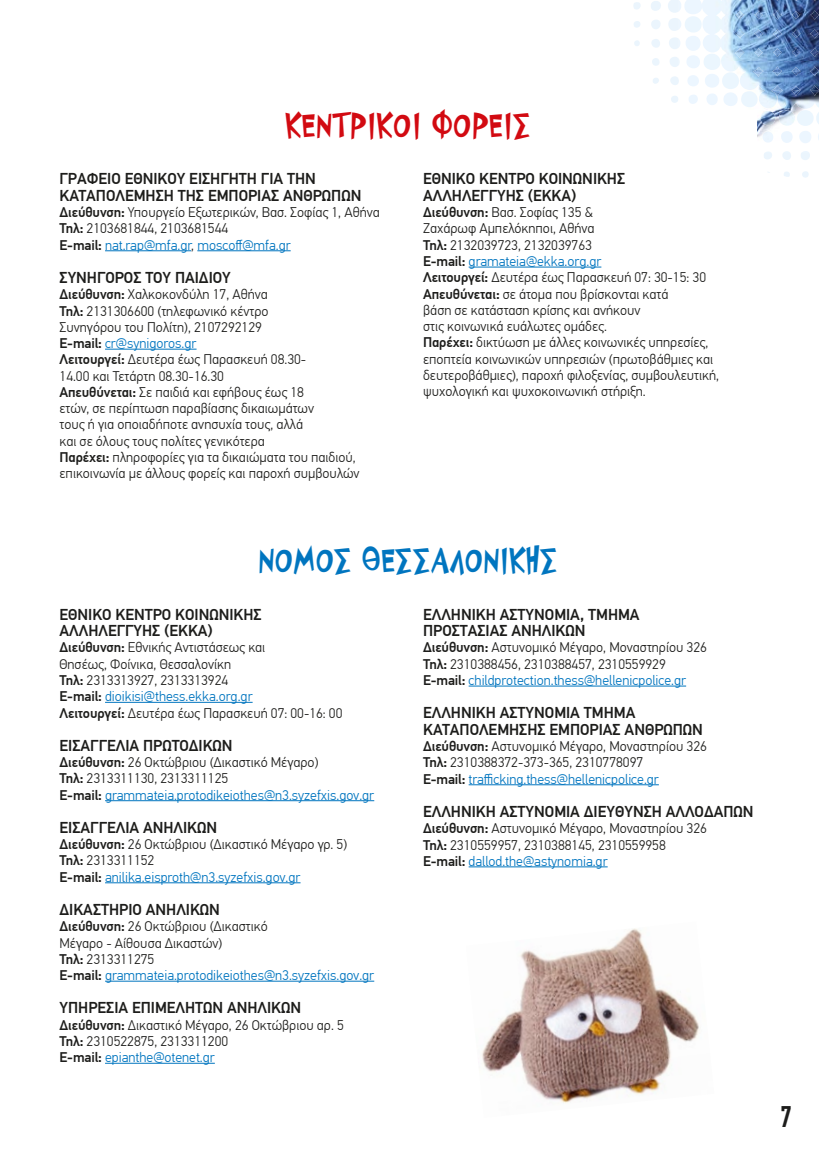
<style>
.page{position:relative;width:819px;height:1166px;background:#fff}
.page>*{position:absolute;margin:0;border:0;box-sizing:border-box;transform-origin:0 0}
.small_section{font:700 36.75px "HN Cosmonut";letter-spacing:-.01em;color:#0075bf}
.small_section-2{font:700 36.75px "HN Cosmonut";letter-spacing:-.01em;color:#d20a11}
.t1{font:500 29.75px "PF Din Text Comp Pro";color:#1d1d1b}
.τίτλος_κέντρου{font:500 15.75px/16.6px "PF Din Text Pro";color:#1d1d1b}
.Πληροφορίες{font:300 14px/16.3px "PF Din Text Pro";color:#1d1d1b}
.Πληροφορίες-2{font:300 14px "PF Din Text Pro";color:#0075bf}
.s1{font-weight:500}
.s2{font-weight:500;color:#1d1d1b}
.s3{color:#1d1d1b}
</style>
<div class="page">
<svg style="left:633px;top:2px;width:8px;height:8px"></svg>
<svg style="left:634px;top:21px;width:6px;height:7px"></svg>
<svg style="left:634px;top:40px;width:5px;height:6px"></svg>
<svg style="left:650px;top:58px;width:11px;height:8px"></svg>
<svg style="left:653px;top:78px;width:6px;height:6px"></svg>
<svg style="left:671px;top:96px;width:7px;height:7px"></svg>
<svg style="left:802px;top:171px;width:6px;height:7px"></svg>
<svg style="left:784px;top:172px;width:6px;height:5px"></svg>
<img style="left:757px;top:109px;width:57px;height:29px">
<img style="left:684px;top:0;width:135px;height:61px">
<img style="left:722px;top:61px;width:97px;height:48px">
<img style="left:684px;top:16px;width:19px;height:17px">
<svg style="left:651px;top:0;width:30px;height:31px"></svg>
<img style="left:685px;top:36px;width:18px;height:15px">
<svg style="left:651px;top:37px;width:29px;height:12px"></svg>
<img style="left:701px;top:54px;width:21px;height:16px">
<img style="left:685px;top:55px;width:15px;height:13px">
<svg style="left:670px;top:57px;width:10px;height:10px"></svg>
<img style="left:722px;top:72px;width:19px;height:17px">
<svg style="left:670px;top:76px;width:9px;height:9px"></svg>
<img style="left:722px;top:91px;width:37px;height:16px">
<svg style="left:689px;top:95px;width:9px;height:9px"></svg>
<img style="left:796px;top:110px;width:17px;height:16px">
<svg style="left:816px;top:112px;width:3px;height:12px"></svg>
<img style="left:778px;top:110px;width:16px;height:16px">
<img style="left:757px;top:111px;width:19px;height:14px">
<img style="left:796px;top:131px;width:17px;height:12px">
<img style="left:778px;top:131px;width:14px;height:12px">
<img style="left:760px;top:132px;width:15px;height:11px">
<svg style="left:801px;top:151px;width:9px;height:9px"></svg>
<svg style="left:782px;top:151px;width:9px;height:9px"></svg>
<svg style="left:764px;top:152px;width:8px;height:7px"></svg>
<hr style="left:105px;top:250px;width:86px;height:1px;background:#0075bf">
<hr style="left:197px;top:250px;width:94px;height:1px;background:#0075bf">
<hr style="left:105px;top:349px;width:91px;height:1px;background:#0075bf">
<hr style="left:468px;top:267px;width:133px;height:1px;background:#0075bf">
<hr style="left:105px;top:702px;width:147px;height:1px;background:#0075bf">
<hr style="left:105px;top:800px;width:269px;height:1px;background:#0075bf">
<hr style="left:105px;top:882px;width:195px;height:1px;background:#0075bf">
<hr style="left:105px;top:981px;width:269px;height:1px;background:#0075bf">
<hr style="left:105px;top:1063px;width:110px;height:1px;background:#0075bf">
<hr style="left:468px;top:686px;width:218px;height:1px;background:#0075bf">
<hr style="left:468px;top:784px;width:190px;height:1px;background:#0075bf">
<hr style="left:468px;top:866px;width:139px;height:1px;background:#0075bf">
<img style="left:482px;top:928px;width:218px;height:175px">
<p class="small_section-2" style="left:285px;top:105px;width:247px">ΚΕΝΤΡΙΚΟΙ ΦΟΡΕΙΣ</p>
<p class="τίτλος_κέντρου" style="left:60px;top:171px;width:303px">ΓΡΑΦΕΙΟ ΕΘΝΙΚΟΥ ΕΙΣΗΓΗΤΗ ΓΙΑ ΤΗΝ<br>ΚΑΤΑΠΟΛΕΜΗΣΗ ΤΗΣ ΕΜΠΟΡΙΑΣ ΑΝΘΡΩΠΩΝ</p>
<p class="Πληροφορίες" style="left:60px;top:204px;width:322px"><span class="s1">Διεύθυνση:</span> Υπουργείο Εξωτερικών, Βασ. Σοφίας 1, Αθήνα</p>
<p class="Πληροφορίες" style="left:60px;top:221px;width:170px"><span class="s1">Τηλ:</span> 2103681844, 2103681544</p>
<p class="Πληροφορίες-2" style="left:60px;top:237px;width:232px"><span class="s2">E-mail:</span> nat.rap@mfa.gr<span class="s3">,</span> moscoff@mfa.gr</p>
<p class="τίτλος_κέντρου" style="left:60px;top:269px;width:173px">ΣΥΝΗΓΟΡΟΣ ΤΟΥ ΠΑΙΔΙΟΥ</p>
<p class="Πληροφορίες" style="left:60px;top:286px;width:210px"><span class="s1">Διεύθυνση:</span> Χαλκοκονδύλη 17, Αθήνα</p>
<p class="Πληροφορίες" style="left:60px;top:303px;width:210px"><span class="s1">Τηλ:</span> 2131306600 (τηλεφωνικό κέντρο<br>Συνηγόρου του Πολίτη), 2107292129</p>
<p class="Πληροφορίες-2" style="left:60px;top:335px;width:138px"><span class="s2">E-mail:</span> cr@synigoros.gr</p>
<p class="Πληροφορίες" style="left:60px;top:352px;width:248px"><span class="s1">Λειτουργεί:</span> Δευτέρα έως Παρασκευή 08.30-<br>14.00 και Τετάρτη 08.30-16.30</p>
<p class="Πληροφορίες" style="left:60px;top:384px;width:256px"><span class="s1">Απευθύνεται:</span> Σε παιδιά και εφήβους έως 18 ετών, σε περίπτωση παραβίασης δικαιωμάτων τους ή για οποιαδήποτε ανησυχία τους, αλλά και σε όλους τους πολίτες γενικότερα</p>
<p class="Πληροφορίες" style="left:60px;top:449px;width:301px"><span class="s1">Παρέχει:</span> πληροφορίες για τα δικαιώματα του παιδιού, επικοινωνία με άλλους φορείς και παροχή συμβουλών</p>
<p class="τίτλος_κέντρου" style="left:423px;top:171px;width:203px">ΕΘΝΙΚΟ ΚΕΝΤΡΟ ΚΟΙΝΩΝΙΚΗΣ<br>ΑΛΛΗΛΕΓΓΥΗΣ (ΕΚΚΑ)</p>
<p class="Πληροφορίες" style="left:423px;top:204px;width:173px"><span class="s1">Διεύθυνση:</span> Βασ. Σοφίας 135 &amp;<br>Ζαχάρωφ Αμπελόκηποι, Αθήνα</p>
<p class="Πληροφορίες" style="left:423px;top:237px;width:170px"><span class="s1">Τηλ:</span> 2132039723, 2132039763</p>
<p class="Πληροφορίες-2" style="left:423px;top:253px;width:180px"><span class="s2">E-mail:</span> gramateia@ekka.org.gr</p>
<p class="Πληροφορίες" style="left:423px;top:270px;width:284px"><span class="s1">Λειτουργεί:</span> Δευτέρα έως Παρασκευή 07: 30-15: 30</p>
<p class="Πληροφορίες" style="left:423px;top:286px;width:247px"><span class="s1">Απευθύνεται:</span> σε άτομα που βρίσκονται κατά βάση σε κατάσταση κρίσης και ανήκουν<br>στις κοινωνικά ευάλωτες ομάδες.</p>
<p class="Πληροφορίες" style="left:423px;top:335px;width:297px"><span class="s1">Παρέχει:</span> δικτύωση με άλλες κοινωνικές υπηρεσίες, εποπτεία κοινωνικών υπηρεσιών (πρωτοβάθμιες και δευτεροβάθμιες), παροχή φιλοξενίας, συμβουλευτική, ψυχολογική και ψυχοκοινωνική στήριξη.</p>
<p class="small_section" style="left:258px;top:540px;width:301px">ΝΟΜΟΣ ΘΕΣΣΑΛΟΝΙΚΗΣ</p>
<p class="τίτλος_κέντρου" style="left:60px;top:606px;width:203px">ΕΘΝΙΚΟ ΚΕΝΤΡΟ ΚΟΙΝΩΝΙΚΗΣ<br>ΑΛΛΗΛΕΓΓΥΗΣ (ΕΚΚΑ)</p>
<p class="Πληροφορίες" style="left:60px;top:640px;width:207px"><span class="s1">Διεύθυνση:</span> Εθνικής Αντιστάσεως και<br>Θησέως, Φοίνικα, Θεσσαλονίκη</p>
<p class="Πληροφορίες" style="left:60px;top:672px;width:170px"><span class="s1">Τηλ:</span> 2313313927, 2313313924</p>
<p class="Πληροφορίες-2" style="left:60px;top:688px;width:194px"><span class="s2">E-mail:</span> dioikisi@thess.ekka.org.gr</p>
<p class="Πληροφορίες" style="left:60px;top:705px;width:284px"><span class="s1">Λειτουργεί:</span> Δευτέρα έως Παρασκευή 07: 00-16: 00</p>
<p class="τίτλος_κέντρου" style="left:60px;top:737px;width:174px">ΕΙΣΑΓΓΕΛΙΑ ΠΡΩΤΟΔΙΚΩΝ</p>
<p class="Πληροφορίες" style="left:60px;top:754px;width:260px"><span class="s1">Διεύθυνση:</span> 26 Οκτώβριου (Δικαστικό Μέγαρο)</p>
<p class="Πληροφορίες" style="left:60px;top:770px;width:170px"><span class="s1">Τηλ:</span> 2313311130, 2313311125</p>
<p class="Πληροφορίες-2" style="left:60px;top:787px;width:316px"><span class="s2">E-mail:</span> grammateia.protodikeiothes@n3.syzefxis.gov.gr</p>
<p class="τίτλος_κέντρου" style="left:60px;top:819px;width:159px">ΕΙΣΑΓΓΕΛΙΑ ΑΝΗΛΙΚΩΝ</p>
<p class="Πληροφορίες" style="left:60px;top:836px;width:289px"><span class="s1">Διεύθυνση:</span> 26 Οκτώβριου (Δικαστικό Μέγαρο γρ. 5)</p>
<p class="Πληροφορίες" style="left:60px;top:853px;width:96px"><span class="s1">Τηλ:</span> 2313311152</p>
<p class="Πληροφορίες-2" style="left:60px;top:869px;width:242px"><span class="s2">E-mail:</span> anilika.eisproth@n3.syzefxis.gov.gr</p>
<p class="τίτλος_κέντρου" style="left:60px;top:901px;width:162px">ΔΙΚΑΣΤΗΡΙΟ ΑΝΗΛΙΚΩΝ</p>
<p class="Πληροφορίες" style="left:60px;top:918px;width:210px"><span class="s1">Διεύθυνση:</span> 26 Οκτώβριου (Δικαστικό<br>Μέγαρο - Αίθουσα Δικαστών)</p>
<p class="Πληροφορίες" style="left:60px;top:951px;width:96px"><span class="s1">Τηλ:</span> 2313311275</p>
<p class="Πληροφορίες-2" style="left:60px;top:967px;width:316px"><span class="s2">E-mail:</span> grammateia.protodikeiothes@n3.syzefxis.gov.gr</p>
<p class="τίτλος_κέντρου" style="left:60px;top:1000px;width:243px">ΥΠΗΡΕΣΙΑ ΕΠΙΜΕΛΗΤΩΝ ΑΝΗΛΙΚΩΝ</p>
<p class="Πληροφορίες" style="left:60px;top:1017px;width:286px"><span class="s1">Διεύθυνση:</span> Δικαστικό Μέγαρο, 26 Οκτώβριου αρ. 5</p>
<p class="Πληροφορίες" style="left:60px;top:1033px;width:170px"><span class="s1">Τηλ:</span> 2310522875, 2313311200</p>
<p class="Πληροφορίες-2" style="left:60px;top:1049px;width:157px"><span class="s2">E-mail:</span> epianthe@otenet.gr</p>
<p class="τίτλος_κέντρου" style="left:423px;top:606px;width:218px">ΕΛΛΗΝΙΚΗ ΑΣΤΥΝΟΜΙΑ, ΤΜΗΜΑ<br>ΠΡΟΣΤΑΣΙΑΣ ΑΝΗΛΙΚΩΝ</p>
<p class="Πληροφορίες" style="left:423px;top:640px;width:285px"><span class="s1">Διεύθυνση:</span> Αστυνομικό Μέγαρο, Μοναστηρίου 326</p>
<p class="Πληροφορίες" style="left:423px;top:656px;width:244px"><span class="s1">Τηλ:</span> 2310388456, 2310388457, 2310559929</p>
<p class="Πληροφορίες-2" style="left:423px;top:672px;width:264px"><span class="s2">E-mail:</span> childprotection.thess@hellenicpolice.gr</p>
<p class="τίτλος_κέντρου" style="left:423px;top:705px;width:281px">ΕΛΛΗΝΙΚΗ ΑΣΤΥΝΟΜΙΑ ΤΜΗΜΑ<br>ΚΑΤΑΠΟΛΕΜΗΣΗΣ ΕΜΠΟΡΙΑΣ ΑΝΘΡΩΠΩΝ</p>
<p class="Πληροφορίες" style="left:423px;top:738px;width:285px"><span class="s1">Διεύθυνση:</span> Αστυνομικό Μέγαρο, Μοναστηρίου 326</p>
<p class="Πληροφορίες" style="left:423px;top:755px;width:221px"><span class="s1">Τηλ:</span> 2310388372-373-365, 2310778097</p>
<p class="Πληροφορίες-2" style="left:423px;top:771px;width:237px"><span class="s2">E-mail:</span> trafficking.thess@hellenicpolice.gr</p>
<p class="τίτλος_κέντρου" style="left:423px;top:803px;width:332px">ΕΛΛΗΝΙΚΗ ΑΣΤΥΝΟΜΙΑ ΔΙΕΥΘΥΝΣΗ ΑΛΛΟΔΑΠΩΝ</p>
<p class="Πληροφορίες" style="left:423px;top:820px;width:285px"><span class="s1">Διεύθυνση:</span> Αστυνομικό Μέγαρο, Μοναστηρίου 326</p>
<p class="Πληροφορίες" style="left:423px;top:837px;width:244px"><span class="s1">Τηλ:</span> 2310559957, 2310388145, 2310559958</p>
<p class="Πληροφορίες-2" style="left:423px;top:853px;width:186px"><span class="s2">E-mail:</span> dallod.the@astynomia.gr</p>
<h2 class="t1" style="left:780px;top:1099px;width:14px">7</h2>
</div>
